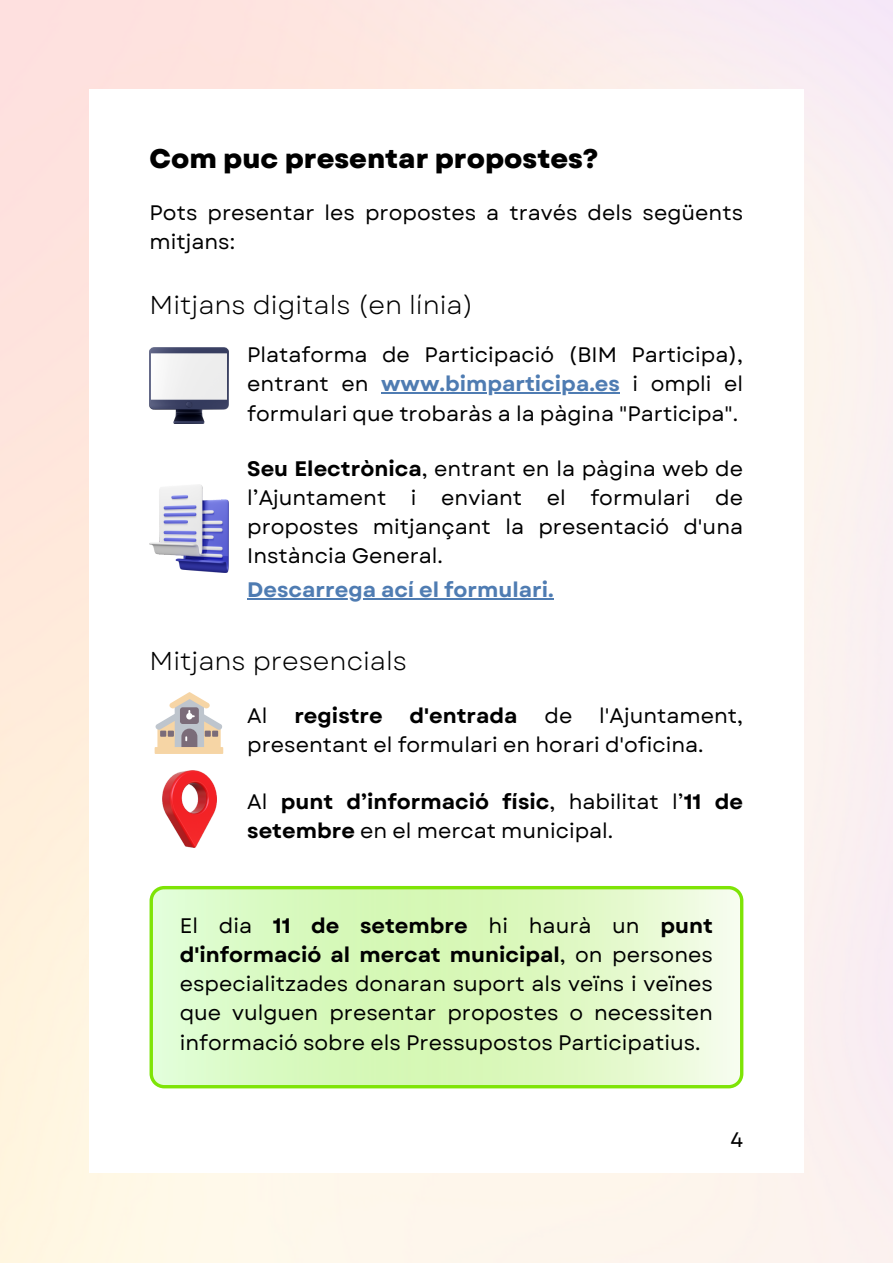
<style>
.page{position:relative;width:893px;height:1264px;background:#fff}
.page>*{position:absolute;margin:0;border:0;box-sizing:border-box;transform-origin:0 0}
.t1{font:800 27px "Garet";color:#000}
.t2{font:25.8px "Garet";color:#000}
.t3{font:21px/29.2px "Garet";color:#000;text-align:justify}
.t4{font:700 21px "Garet";color:#4f7cb2}
.t5{font:700 21px "Garet";color:#000}
.s1{font-weight:700;color:#4f7cb2}
.s2{font-weight:700}
</style>
<div class="page">
<svg style="left:149px;top:886px;width:594px;height:202px;background:#daf8be"></svg>
<img style="left:149px;top:347px;width:79px;height:77px">
<img style="left:149px;top:485px;width:79px;height:87px">
<hr style="left:381px;top:392px;width:239px;height:1px;background:#4f7cb2">
<hr style="left:247px;top:597px;width:307px;height:2px;background:#4f7cb2">
<img style="left:162px;top:770px;width:54px;height:77px">
<div style="left:155px;top:747px;width:68px;height:7px;background:#f6d5a5"></div>
<svg style="left:155px;top:692px;width:67px;height:55px"></svg>
<p class="t1" style="left:149px;top:139px;width:450px">Com puc presentar propostes?</p>
<p class="t3" style="left:149px;top:198px;width:595px">Pots presentar les propostes a través dels següents mitjans:</p>
<p class="t2" style="left:149px;top:286px;width:325px">Mitjans digitals (en línia)</p>
<p class="t3" style="left:247px;top:340px;width:497px">Plataforma de Participació (BIM Participa), entrant en <span class="s1">www.bimparticipa.es</span> i ompli el formulari que trobaràs a la pàgina "Participa".</p>
<p class="t3" style="left:247px;top:453px;width:497px"><span class="s2">Seu Electrònica</span>, entrant en la pàgina web de l’Ajuntament i enviant el formulari de propostes mitjançant la presentació d'una Instància General.</p>
<p class="t4" style="left:247px;top:574px;width:308px">Descarrega ací el formulari.</p>
<p class="t2" style="left:149px;top:642px;width:259px">Mitjans presencials</p>
<p class="t3" style="left:247px;top:700px;width:22px">Al</p>
<p class="t5" style="left:294px;top:700px;width:90px">registre</p>
<p class="t5" style="left:409px;top:700px;width:110px">d'entrada</p>
<p class="t3" style="left:544px;top:700px;width:29px">de</p>
<p class="t3" style="left:247px;top:700px;width:497px;text-indent:352px">l'Ajuntament, presentant el formulari en horari d'oficina.</p>
<p class="t3" style="left:247px;top:786px;width:497px">Al <span class="s2">punt d’informació físic</span>, habilitat l’<span class="s2">11 de setembre</span> en el mercat municipal.</p>
<p class="t3" style="left:180px;top:910px;width:534px">El dia <span class="s2">11 de setembre</span> hi haurà un <span class="s2">punt d'informació al mercat municipal</span>, on persones especialitzades donaran suport als veïns i veïnes que vulguen presentar propostes o necessiten informació sobre els Pressupostos Participatius.</p>
<p class="t3" style="left:730px;top:1124px;width:14px">4</p>
</div>
